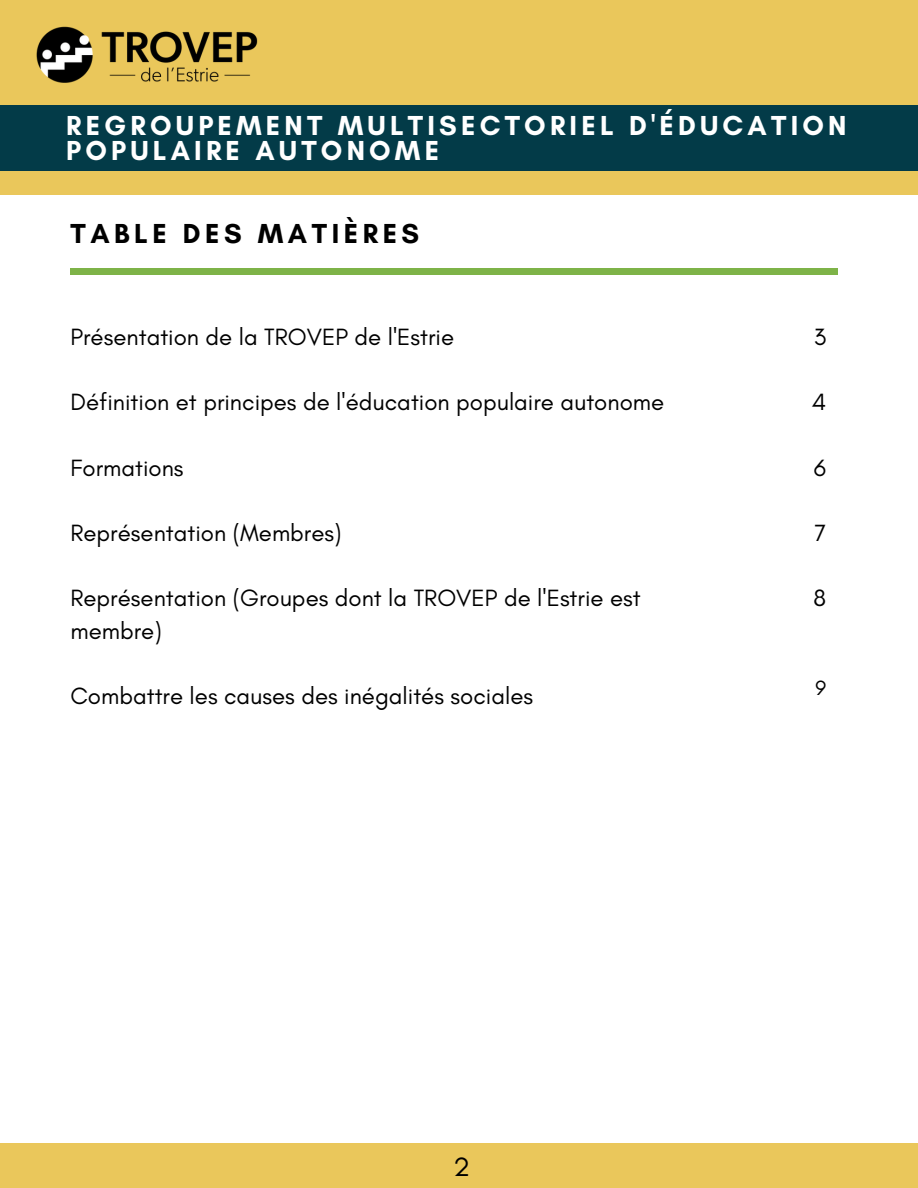
<style>
.page{position:relative;width:918px;height:1188px;background:#eac75b}
.page>*{position:absolute;margin:0;border:0;box-sizing:border-box;transform-origin:0 0}
.t1{font:700 28.05px/24.8px "Glacial Indifference";letter-spacing:.15em;color:#fff}
.t2{font:700 28.05px "Glacial Indifference";letter-spacing:.16em;color:#000}
.t3{font:27px "Glacial Indifference";color:#000}
.t4{font:24px/32.7px "Glacial Indifference";color:#000}
.t5{font:21px "Glacial Indifference";color:#000}
</style>
<div class="page">
<div style="left:0;top:195px;width:918px;height:948px;background:#fff"></div>
<div style="left:0;top:106px;width:918px;height:65px;background:#033b48"></div>
<div style="left:70px;top:269px;width:768px;height:6px;background:#7eb348"></div>
<img style="left:36px;top:26px;width:222px;height:57px">
<h2 class="t1" style="left:66px;top:113px;width:782px">REGROUPEMENT MULTISECTORIEL D'ÉDUCATION<br>POPULAIRE AUTONOME</h2>
<h2 class="t2" style="left:70px;top:217px;width:350px">TABLE DES MATIÈRES</h2>
<p class="t4" style="left:70px;top:320px;width:385px">Présentation de la TROVEP de l'Estrie</p>
<h2 class="t4" style="left:814px;top:320px;width:14px">3</h2>
<h1 class="t4" style="left:70px;top:386px;width:595px">Définition et principes de l'éducation populaire autonome</h1>
<h2 class="t4" style="left:812px;top:386px;width:16px">4</h2>
<p class="t4" style="left:70px;top:451px;width:115px">Formations</p>
<h2 class="t4" style="left:814px;top:451px;width:14px">6</h2>
<h1 class="t4" style="left:70px;top:516px;width:273px">Représentation (Membres)</h1>
<h2 class="t4" style="left:814px;top:516px;width:13px">7</h2>
<p class="t4" style="left:70px;top:581px;width:572px">Représentation (Groupes dont la TROVEP de l'Estrie est membre)</p>
<h2 class="t4" style="left:814px;top:581px;width:14px">8</h2>
<h2 class="t4" style="left:70px;top:679px;width:464px">Combattre les causes des inégalités sociales</h2>
<h2 class="t5" style="left:815px;top:675px;width:12px">9</h2>
<h2 class="t3" style="left:454px;top:1151px;width:18px">2</h2>
</div>
